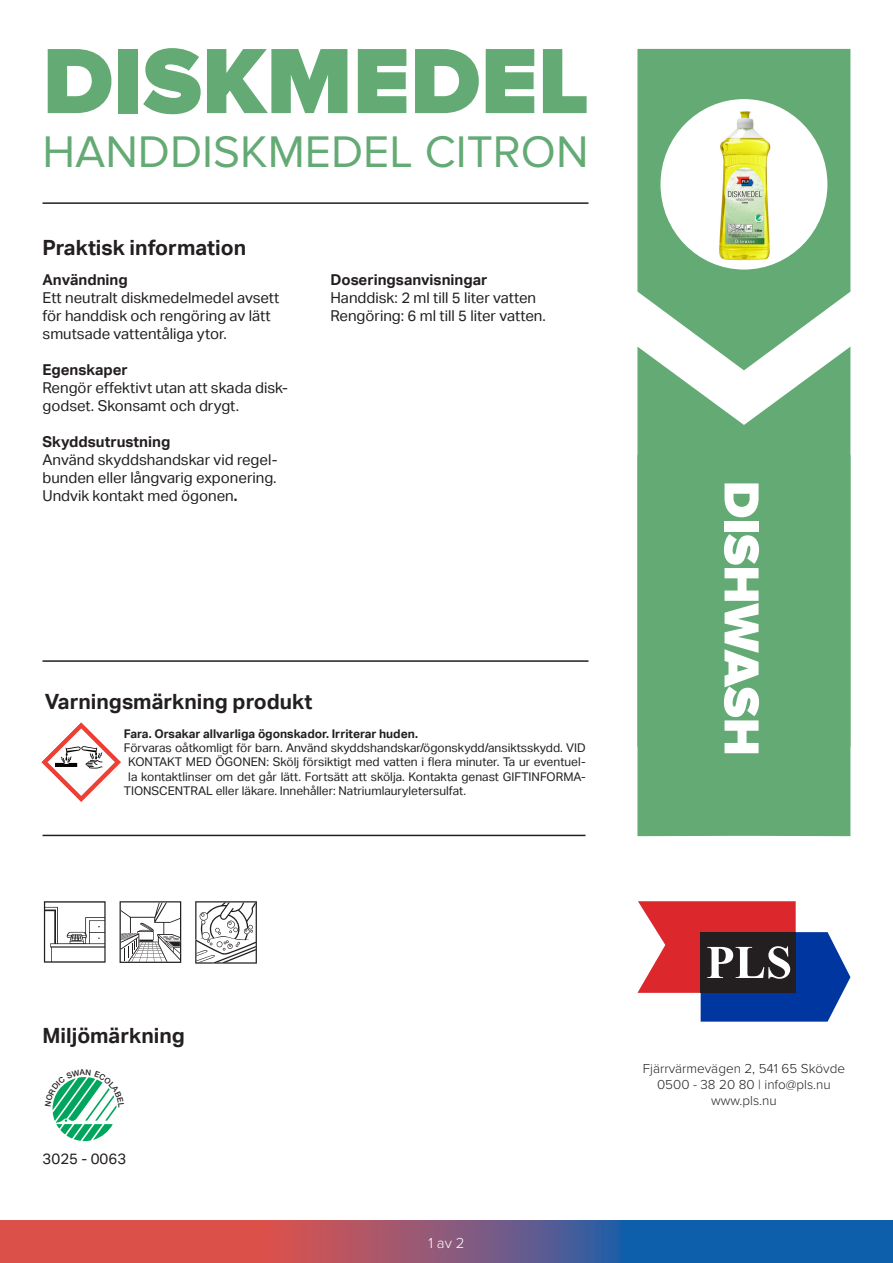
<style>
.page{position:relative;width:893px;height:1263px;background:#fff}
.page>*{position:absolute;margin:0;border:0;box-sizing:border-box;transform-origin:0 0}
.t1{font:900 96px "Proxima Nova";color:#64aa74}
.t2{font:900 51px "Proxima Nova";color:#fff}
.t3{font:45.9px "Proxima Nova";color:#64aa74}
.t4{font:700 21px "Aktiv Grotesk";color:#231f20}
.t5{font:15px/18px "Aktiv Grotesk";color:#231f20}
.t6{font:700 15px "Aktiv Grotesk";color:#231f20}
.t7{font:300 15px "Proxima Nova";color:#fff}
.t8{font:300 13.5px "Proxima Nova";color:#231f20}
.t9{font:12px "Aktiv Grotesk";color:#231f20}
.t10{font:700 12px "Aktiv Grotesk";color:#231f20}
.s1{font-weight:700}
</style>
<div class="page">
<svg style="left:637px;top:901px;width:213px;height:121px"></svg>
<hr style="left:43px;top:202px;width:545px;height:2px;background:#231f20">
<svg style="left:637px;top:49px;width:213px;height:298px;fill:#64aa74"></svg>
<svg style="left:637px;top:347px;width:213px;height:108px;fill:#64aa74"></svg>
<div style="left:637px;top:455px;width:213px;height:381px;background:#64aa74"></div>
<div style="left:660px;top:99px;width:167px;height:171px;background:#fff;border-radius:50%"></div>
<svg style="left:0;top:1220px;width:893px;height:43px"></svg>
<hr style="left:43px;top:835px;width:542px;height:1px;background:#231f20">
<hr style="left:43px;top:660px;width:545px;height:2px;background:#231f20">
<img style="left:719px;top:111px;width:52px;height:149px">
<svg style="left:41px;top:722px;width:80px;height:80px"></svg>
<svg style="left:195px;top:901px;width:62px;height:62px"></svg>
<svg style="left:120px;top:901px;width:61px;height:62px"></svg>
<svg style="left:44px;top:901px;width:62px;height:62px"></svg>
<svg style="left:52px;top:1077px;width:65px;height:64px"></svg>
<p class="t1" style="left:43px;top:26px;width:548px">DISKMEDEL</p>
<p class="t3" style="left:42px;top:126px;width:547px">HANDDISKMEDEL CITRON</p>
<p class="t4" style="left:43px;top:235px;width:205px">Praktisk information</p>
<p class="t6" style="left:43px;top:271px;width:87px">Användning</p>
<p class="t5" style="left:43px;top:289px;width:238px">Ett neutralt diskmedelmedel avsett för handdisk och rengöring av lätt smutsade vattentåliga ytor.</p>
<p class="t6" style="left:43px;top:361px;width:87px">Egenskaper</p>
<p class="t5" style="left:43px;top:379px;width:247px">Rengör effektivt utan att skada disk&shy;godset. Skonsamt och drygt.</p>
<p class="t6" style="left:43px;top:433px;width:129px">Skyddsutrustning</p>
<p class="t5" style="left:43px;top:451px;width:237px;text-align:justify">Använd skyddshandskar vid regel&shy;bunden eller långvarig exponering.<br>Undvik kontakt med ögonen<span class="s1">.</span></p>
<p class="t6" style="left:330px;top:271px;width:159px">Doseringsanvisningar</p>
<p class="t5" style="left:330px;top:289px;width:207px">Handdisk: 2 ml till 5 liter vatten</p>
<p class="t5" style="left:330px;top:307px;width:217px">Rengöring: 6 ml till 5 liter vatten.</p>
<p class="t4" style="left:45px;top:690px;width:269px">Varningsmärkning produkt</p>
<p class="t10" style="left:124px;top:726px;width:296px">Fara. Orsakar allvarliga ögonskador. Irriterar huden.</p>
<p class="t9" style="left:124px;top:741px;width:464px">Förvaras oåtkomligt för barn. Använd skyddshandskar/ögonskydd/ansiktsskydd. VID</p>
<p class="t9" style="left:128px;top:755px;width:459px">KONTAKT MED ÖGONEN: Skölj försiktigt med vatten i flera minuter. Ta ur eventuel-</p>
<p class="t9" style="left:128px;top:770px;width:459px">la kontaktlinser om det går lätt. Fortsätt att skölja. Kontakta genast GIFTINFORMA-</p>
<p class="t9" style="left:124px;top:784px;width:344px">TIONSCENTRAL eller läkare. Innehåller: Natriumlauryletersulfat.</p>
<p class="t2" style="left:771px;top:481px;width:277px;rotate:90deg">DISHWASH</p>
<p class="t4" style="left:43px;top:1024px;width:144px">Miljömärkning</p>
<p class="t5" style="left:43px;top:1150px;width:85px">3025 - 0063</p>
<p class="t7" style="left:428px;top:1231px;width:38px">1 av 2</p>
<p class="t8" style="left:643px;top:1058px;width:204px">Fjärrvärmevägen 2, 541 65 Skövde</p>
<p class="t8" style="left:657px;top:1074px;width:175px">0500 - 38 20 80 | info@pls.nu</p>
<p class="t8" style="left:711px;top:1090px;width:67px">www.pls.nu</p>
</div>
